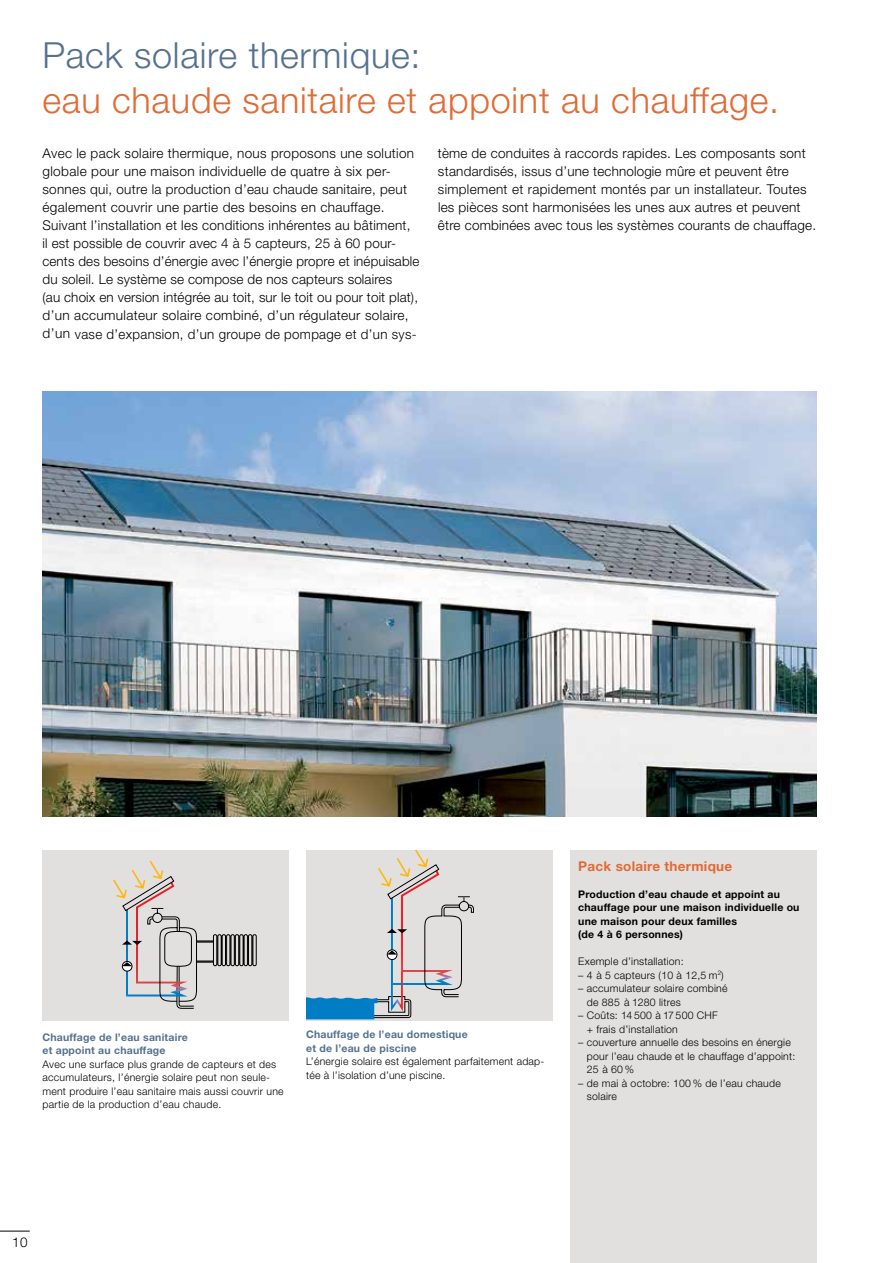
<style>
.page{position:relative;width:893px;height:1263px;background:#fff}
.page>*{position:absolute;margin:0;border:0;box-sizing:border-box;transform-origin:0 0}
.t1{font:300 36px "Helvetica Neue LT Std";letter-spacing:.02em;color:#e16b34}
.t2{font:300 36px "Helvetica Neue LT Std";letter-spacing:.02em;color:#55718e}
.t3{font:300 13.5px/18px "Helvetica Neue LT Std";letter-spacing:.02em;color:#000}
.t4{font:700 13.5px "Helvetica Neue LT Std";letter-spacing:.02em;color:#e16b34}
.t5{font:300 10.5px/13.5px "Helvetica Neue LT Std";letter-spacing:.02em;color:#000}
.t6{font:700 10.5px/13.5px "Helvetica Neue LT Std";letter-spacing:.02em;color:#000}
.t7{font:700 10.5px/13.5px "Helvetica Neue LT Std";letter-spacing:.02em;color:#55718e}
</style>
<div class="page">
<hr style="left:0;top:1231px;width:30px;height:1px;background:#000">
<div style="left:570px;top:850px;width:246px;height:413px;background:#e2e0df"></div>
<div style="left:43px;top:850px;width:246px;height:170px;background:#e2e0df"></div>
<div style="left:213px;top:934px;width:4px;height:32px;border:1px solid #000;border-radius:2px"></div>
<div style="left:218px;top:934px;width:3px;height:32px;border:1px solid #000;border-radius:2px"></div>
<div style="left:222px;top:934px;width:4px;height:32px;border:1px solid #000;border-radius:2px"></div>
<div style="left:226px;top:934px;width:4px;height:32px;border:1px solid #000;border-radius:2px"></div>
<div style="left:231px;top:934px;width:4px;height:32px;border:1px solid #000;border-radius:2px"></div>
<div style="left:235px;top:934px;width:4px;height:32px;border:1px solid #000;border-radius:2px"></div>
<div style="left:240px;top:934px;width:3px;height:32px;border:1px solid #000;border-radius:2px"></div>
<div style="left:244px;top:934px;width:4px;height:32px;border:1px solid #000;border-radius:2px"></div>
<div style="left:248px;top:934px;width:4px;height:32px;border:1px solid #000;border-radius:2px"></div>
<div style="left:253px;top:934px;width:3px;height:32px;border:1px solid #000;border-radius:2px"></div>
<svg style="left:113px;top:860px;width:101px;height:148px"></svg>
<div style="left:306px;top:850px;width:247px;height:170px;background:#e2e0df"></div>
<svg style="left:306px;top:850px;width:168px;height:169px"></svg>
<img style="left:43px;top:391px;width:773px;height:426px">
<h1 class="t2" style="left:43px;top:33px;width:379px">Pack solaire thermique:</h1>
<h1 class="t1" style="left:43px;top:78px;width:738px">eau chaude sanitaire et appoint au chauffage.</h1>
<p class="t3" style="left:43px;top:144px;width:378px">Avec le pack solaire thermique, nous proposons une solution globale pour une maison individuelle de quatre à six per&shy;sonnes qui, outre la production d’eau chaude sanitaire, peut également couvrir une partie des besoins en chauffage.<br>Suivant l’installation et les conditions inhérentes au bâtiment,<br>il est possible de couvrir avec 4 à 5 capteurs, 25 à 60 pour&shy;cents des besoins d’énergie avec l’énergie propre et inépuisable du soleil. Le système se compose de nos capteurs solaires<br>(au choix en version intégrée au toit, sur le toit ou pour toit plat), d’un accumulateur solaire combiné, d’un régulateur solaire, d’un vase d’expansion, d’un groupe de pompage et d’un sys-</p>
<p class="t3" style="left:438px;top:144px;width:380px">tème de conduites à raccords rapides. Les composants sont standardisés, issus d’une technologie mûre et peuvent être simplement et rapidement montés par un installateur. Toutes les pièces sont harmonisées les unes aux autres et peuvent être combinées avec tous les systèmes courants de chauffage.</p>
<p class="t7" style="left:43px;top:1030px;width:147px">Chauffage de l’eau sanitaire et appoint au chauffage</p>
<p class="t5" style="left:43px;top:1057px;width:243px">Avec une surface plus grande de capteurs et des accumulateurs, l’énergie solaire peut non seule&shy;ment produire l’eau sanitaire mais aussi couvrir une partie de la production d’eau chaude.</p>
<p class="t7" style="left:306px;top:1027px;width:163px">Chauffage de l’eau domestique et de l’eau de piscine</p>
<p class="t5" style="left:306px;top:1054px;width:240px">L’énergie solaire est également parfaitement adap&shy;tée à l’isolation d’une piscine.</p>
<p class="t4" style="left:578px;top:858px;width:155px">Pack solaire thermique</p>
<p class="t6" style="left:578px;top:887px;width:223px">Production d’eau chaude et appoint au chauffage pour une maison individuelle ou une maison pour deux familles<br>(de 4 à 6 personnes)</p>
<p class="t5" style="left:578px;top:954px;width:107px">Exemple d’installation:</p>
<p class="t5" style="left:578px;top:968px;width:147px">– 4 à 5 capteurs (10 à 12,5 m<sup>2</sup>)</p>
<p class="t5" style="left:587px;top:981px;width:142px;text-indent:-9px">– accumulateur solaire combiné de 885 à 1280 litres</p>
<p class="t5" style="left:587px;top:1008px;width:132px;text-indent:-9px">– Coûts: 14 500 à 17 500 CHF + frais d’installation</p>
<p class="t5" style="left:587px;top:1035px;width:210px;text-indent:-9px">– couverture annuelle des besoins en énergie pour l’eau chaude et le chauffage d’appoint:<br>25 à 60 %</p>
<p class="t5" style="left:587px;top:1076px;width:195px;text-indent:-9px">– de mai à octobre: 100 % de l’eau chaude solaire</p>
<p class="t3" style="left:12px;top:1232px;width:17px">10</p>
</div>
